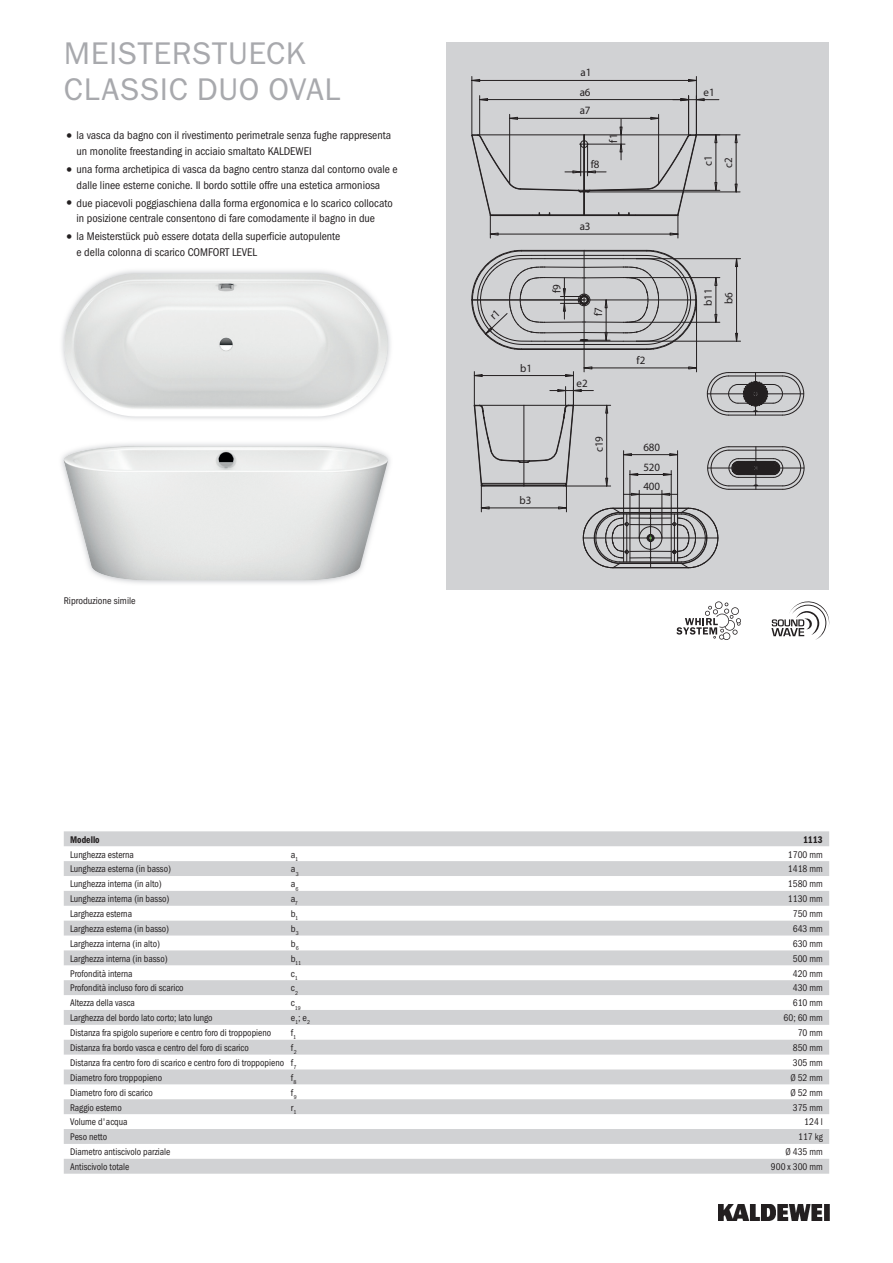
<style>
.page{position:relative;width:893px;height:1263px;background:#fff}
.page>*{position:absolute;margin:0;border:0;box-sizing:border-box;transform-origin:0 0}
.t1{font:31.5px/36px "Franklin Gothic ITC";letter-spacing:.02em;color:#a8a9ad}
.t2{font:11.25px/15.8px "Franklin Gothic Cond ITC";color:#231f20}
.t3{font:11.25px/18.9px "Myriad Pro";color:#231f20}
.t4{font:9.75px "Franklin Gothic Cond ITC";color:#231f20;scale:.95 1}
.t5{font:9.75px "Franklin Gothic Cond ITC";color:#231f20}
.t6{font:600 9.75px "Franklin Gothic Cond ITC";color:#231f20;scale:.95 1}
.t7{font:5.7px "Franklin Gothic Cond ITC";color:#231f20}
.s1{font-size:15.75px}
</style>
<div class="page">
<img style="left:719px;top:1204px;width:110px;height:16px">
<div style="left:446px;top:43px;width:383px;height:547px;background:#d1d2d4"></div>
<svg style="left:471px;top:76px;width:269px;height:162px"></svg>
<img style="left:61px;top:270px;width:330px;height:314px">
<img style="left:64px;top:273px;width:324px;height:307px">
<svg style="left:64px;top:831px;width:765px;height:343px"></svg>
<svg style="left:771px;top:601px;width:58px;height:39px"></svg>
<svg style="left:676px;top:601px;width:65px;height:39px"></svg>
<svg style="left:471px;top:250px;width:333px;height:318px"></svg>
<h1 class="t1" style="left:64px;top:35px;width:278px">MEISTERSTUECK<br>CLASSIC DUO OVAL</h1>
<p class="t2" style="left:77px;top:128px;width:316px;text-indent:-13px"><span class="s1">•</span> la vasca da bagno con il rivestimento perimetrale senza fughe rappresenta un monolite freestanding in acciaio smaltato KALDEWEI</p>
<p class="t2" style="left:64px;top:161px;width:335px;text-align:center"><span class="s1">•</span> una forma archetipica di vasca da bagno centro stanza dal contorno ovale e dalle linee esterne coniche. Il bordo sottile offre una estetica armoniosa</p>
<p class="t2" style="left:64px;top:195px;width:330px;text-align:center"><span class="s1">•</span> due piacevoli poggiaschiena dalla forma ergonomica e lo scarico collocato in posizione centrale consentono di fare comodamente il bagno in due</p>
<p class="t2" style="left:77px;top:229px;width:265px;text-indent:-13px"><span class="s1">•</span> la Meisterstück può essere dotata della superficie autopulente e della colonna di scarico COMFORT LEVEL</p>
<p class="t5" style="left:64px;top:595px;width:73px">Riproduzione simile</p>
<p class="t3" style="left:580px;top:63px;width:13px;text-align:justify">a1 a6 a7</p>
<p class="t3" style="left:604px;top:143px;width:10px;rotate:-90deg">f1</p>
<p class="t3" style="left:703px;top:82px;width:13px">e1</p>
<p class="t3" style="left:591px;top:155px;width:10px">f8</p>
<p class="t3" style="left:698px;top:168px;width:14px;line-height:20.2px;rotate:-90deg">c1 c2</p>
<p class="t3" style="left:580px;top:217px;width:12px">a3</p>
<p class="t3" style="left:520px;top:358px;width:13px">b1</p>
<p class="t3" style="left:519px;top:490px;width:13px">b3</p>
<p class="t3" style="left:547px;top:293px;width:10px;rotate:-90deg">f9</p>
<p class="t3" style="left:589px;top:316px;width:10px;rotate:-90deg">f7</p>
<p class="t3" style="left:577px;top:373px;width:13px">e2</p>
<p class="t3" style="left:589px;top:452px;width:18px;rotate:-90deg">c19</p>
<p class="t3" style="left:637px;top:351px;width:10px">f2</p>
<p class="t3" style="left:643px;top:437px;width:18px">680</p>
<p class="t3" style="left:643px;top:457px;width:18px">520</p>
<p class="t3" style="left:643px;top:477px;width:18px">400</p>
<p class="t3" style="left:698px;top:306px;width:19px;line-height:20.7px;rotate:-90deg">b11 b6</p>
<p class="t6" style="left:70px;top:833px;width:33px">Modello</p>
<p class="t6" style="left:803px;top:833px;width:22px">1113</p>
<p class="t4" style="left:70px;top:848px;width:69px">Lunghezza esterna</p>
<p class="t5" style="left:291px;top:848px;width:9px">a<sub>1</sub></p>
<p class="t4" style="left:788px;top:848px;width:38px">1700 mm</p>
<p class="t4" style="left:70px;top:863px;width:108px">Lunghezza esterna (in basso)</p>
<p class="t5" style="left:291px;top:863px;width:9px">a<sub>3</sub></p>
<p class="t4" style="left:788px;top:863px;width:38px">1418 mm</p>
<p class="t4" style="left:70px;top:878px;width:98px">Lunghezza interna (in alto)</p>
<p class="t5" style="left:291px;top:878px;width:9px">a<sub>6</sub></p>
<p class="t4" style="left:788px;top:878px;width:38px">1580 mm</p>
<p class="t4" style="left:70px;top:893px;width:106px">Lunghezza interna (in basso)</p>
<p class="t5" style="left:291px;top:893px;width:9px">a<sub>7</sub></p>
<p class="t4" style="left:788px;top:893px;width:38px">1130 mm</p>
<p class="t4" style="left:70px;top:908px;width:67px">Larghezza esterna</p>
<p class="t5" style="left:291px;top:908px;width:9px">b<sub>1</sub></p>
<p class="t4" style="left:793px;top:908px;width:33px">750 mm</p>
<p class="t4" style="left:70px;top:923px;width:106px">Larghezza esterna (in basso)</p>
<p class="t5" style="left:291px;top:923px;width:10px">b<sub>3</sub></p>
<p class="t4" style="left:793px;top:923px;width:33px">643 mm</p>
<p class="t4" style="left:70px;top:938px;width:96px">Larghezza interna (in alto)</p>
<p class="t5" style="left:291px;top:938px;width:10px">b<sub>6</sub></p>
<p class="t4" style="left:793px;top:938px;width:33px">630 mm</p>
<p class="t4" style="left:70px;top:953px;width:104px">Larghezza interna (in basso)</p>
<p class="t7" style="left:291px;top:960px;width:12px"><sup>b</sup>11</p>
<p class="t4" style="left:793px;top:953px;width:33px">500 mm</p>
<p class="t4" style="left:70px;top:967px;width:67px">Profondità interna</p>
<p class="t5" style="left:291px;top:967px;width:8px">c<sub>1</sub></p>
<p class="t4" style="left:793px;top:967px;width:33px">420 mm</p>
<p class="t4" style="left:70px;top:982px;width:121px">Profondità incluso foro di scarico</p>
<p class="t5" style="left:291px;top:982px;width:9px">c<sub>2</sub></p>
<p class="t4" style="left:793px;top:982px;width:33px">430 mm</p>
<p class="t4" style="left:70px;top:997px;width:70px">Altezza della vasca</p>
<p class="t7" style="left:291px;top:1004px;width:11px"><sup>c</sup>19</p>
<p class="t4" style="left:793px;top:997px;width:33px">610 mm</p>
<p class="t4" style="left:70px;top:1012px;width:152px">Larghezza del bordo lato corto; lato lungo</p>
<p class="t5" style="left:291px;top:1012px;width:21px">e<sub>1</sub>; e<sub>2</sub></p>
<p class="t4" style="left:784px;top:1012px;width:43px">60; 60 mm</p>
<p class="t4" style="left:70px;top:1027px;width:213px">Distanza fra spigolo superiore e centro foro di troppopieno</p>
<p class="t5" style="left:291px;top:1027px;width:7px">f<sub>1</sub></p>
<p class="t4" style="left:798px;top:1027px;width:28px">70 mm</p>
<p class="t4" style="left:70px;top:1042px;width:190px">Distanza fra bordo vasca e centro del foro di scarico</p>
<p class="t5" style="left:291px;top:1042px;width:7px">f<sub>2</sub></p>
<p class="t4" style="left:793px;top:1042px;width:33px">850 mm</p>
<p class="t4" style="left:70px;top:1057px;width:240px">Distanza fra centro foro di scarico e centro foro di troppopieno f<sub>7</sub></p>
<p class="t4" style="left:793px;top:1057px;width:33px">305 mm</p>
<p class="t4" style="left:70px;top:1072px;width:98px">Diametro foro troppopieno</p>
<p class="t5" style="left:291px;top:1072px;width:7px">f<sub>8</sub></p>
<p class="t4" style="left:790px;top:1072px;width:36px">Ø 52 mm</p>
<p class="t4" style="left:70px;top:1087px;width:89px">Diametro foro di scarico</p>
<p class="t5" style="left:291px;top:1087px;width:7px">f<sub>9</sub></p>
<p class="t4" style="left:790px;top:1087px;width:36px">Ø 52 mm</p>
<p class="t4" style="left:70px;top:1101px;width:56px">Raggio esterno</p>
<p class="t5" style="left:291px;top:1101px;width:7px">r<sub>1</sub></p>
<p class="t4" style="left:793px;top:1101px;width:33px">375 mm</p>
<p class="t4" style="left:70px;top:1116px;width:62px">Volume d'acqua</p>
<p class="t4" style="left:804px;top:1116px;width:21px">124 l</p>
<p class="t4" style="left:70px;top:1131px;width:40px">Peso netto</p>
<p class="t4" style="left:798px;top:1131px;width:27px">117 kg</p>
<p class="t4" style="left:70px;top:1146px;width:107px">Diametro antiscivolo parziale</p>
<p class="t4" style="left:785px;top:1146px;width:41px">Ø 435 mm</p>
<p class="t4" style="left:70px;top:1161px;width:64px">Antiscivolo totale</p>
<p class="t4" style="left:771px;top:1161px;width:56px">900 x 300 mm</p>
</div>
